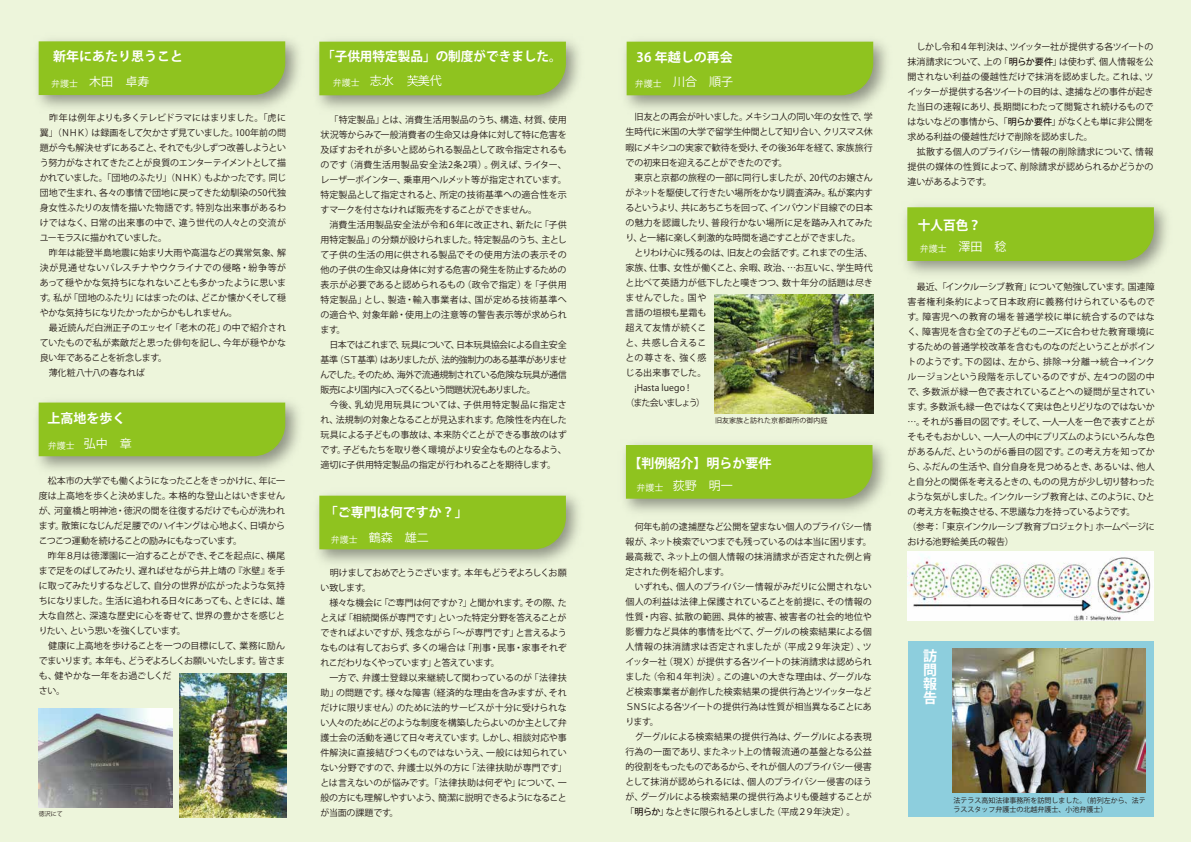
<style>
.page{position:relative;width:1191px;height:842px;background:#edf5db}
.page>*{position:absolute;margin:0;border:0;box-sizing:border-box;transform-origin:0 0}
.t1{font:700 14px/14px "Koz Go Pr 6 N";color:#fff;text-align:justify}
.t2{font:700 13px "Koz Go Pr 6 N";color:#fff}
.t3{font:12px "Koz Go Pr 6 N";color:#fff}
.t4{font:9px/15px "Koz Go Pr 6 N";letter-spacing:-.015em;color:#221815}
.t5{font:9px/15px "Koz Go Pr 6 N";letter-spacing:-.05em;color:#221815}
.t6{font:9px "Koz Go Pr 6 N";letter-spacing:.005em;color:#221815}
.t7{font:9px "Koz Go Pr 6 N";letter-spacing:-.07em;color:#221815}
.t8{font:9px "Koz Go Pr 6 N";letter-spacing:-.04em;color:#221815}
.t9{font:9px "Koz Go Pr 6 N";letter-spacing:-.045em;color:#221815}
.t10{font:9px "Hira Kaku Pro W3";color:#fff}
.t11{font:9px "Koz Go Pr 6 N";letter-spacing:-.125em;color:#221815}
.t12{font:9px "Koz Go Pr 6 N";letter-spacing:.02em;color:#221815}
.t13{font:9px "Koz Go Pr 6 N";letter-spacing:.035em;color:#221815}
.t14{font:9px "Koz Go Pr 6 N";letter-spacing:.015em;color:#221815}
.t15{font:9px "Koz Go Pr 6 N";letter-spacing:.03em;color:#221815}
.t16{font:7px/9px "Koz Go Pr 6 N";color:#221815}
.t17{font:6px "Koz Go Pr 6 N";color:#221815}
.s1{font-family:"Hira Kaku Pro W3";font-size:9px}
.s2{font-weight:500}
</style>
<div class="page">
<img style="left:624px;top:443px;width:262px;height:69px">
<div style="left:626px;top:445px;width:246px;height:54px;background:#8fc31f"></div>
<img style="left:37px;top:401px;width:262px;height:69px">
<div style="left:39px;top:403px;width:246px;height:53px;background:#8fc31f"></div>
<img style="left:37px;top:39px;width:542px;height:70px">
<div style="left:39px;top:41px;width:246px;height:54px;background:#8fc31f"></div>
<img style="left:625px;top:40px;width:262px;height:69px">
<div style="left:626px;top:42px;width:247px;height:53px;background:#8fc31f"></div>
<img style="left:905px;top:205px;width:262px;height:69px">
<div style="left:907px;top:207px;width:246px;height:54px;background:#8fc31f"></div>
<div style="left:319px;top:496px;width:247px;height:53px;background:#8fc31f"></div>
<div style="left:319px;top:42px;width:247px;height:53px;background:#8fc31f"></div>
<img style="left:180px;top:674px;width:106px;height:143px">
<img style="left:39px;top:708px;width:133px;height:99px">
<img style="left:714px;top:294px;width:159px;height:120px">
<div style="left:908px;top:641px;width:245px;height:176px;background:#8dcedd"></div>
<img style="left:907px;top:551px;width:246px;height:70px">
<img style="left:953px;top:648px;width:192px;height:145px">
<h2 class="t2" style="left:53px;top:49px;width:131px">新年にあたり思うこと</h2>
<h2 class="t2" style="left:322px;top:49px;width:241px">「子供用特定製品」の制度ができました。</h2>
<h2 class="t2" style="left:636px;top:50px;width:98px">36 年越しの再会</h2>
<p class="t10" style="left:51px;top:76px;width:28px">弁護士</p>
<h3 class="t3" style="left:89px;top:75px;width:61px">木田　卓寿</h3>
<p class="t4" style="left:40px;top:110px;width:248px">　昨年は例年よりも多くテレビドラマにはまりました。「虎に翼」（ＮＨＫ）は録画をして欠かさず見ていました。100年前の問題が今も解決せずにあること、それでも少しずつ改善しようという努力がなされてきたことが良質のエンターテイメントとして描かれていました。「団地のふたり」（ＮＨＫ）もよかったです。同じ団地で生まれ、各々の事情で団地に戻ってきた幼馴染の50代独身女性ふたりの友情を描いた物語です。特別な出来事があるわけではなく、日常の出来事の中で、違う世代の人々との交流がユーモラスに描かれていました。<br>　昨年は能登半島地震に始まり大雨や高温などの異常気象、解決が見通せないパレスチナやウクライナでの侵略・紛争等があって穏やかな気持ちになれないことも多かったように思います。私が「団地のふたり」にはまったのは、どこか懐かくそして穏やかな気持ちになりたかったからかもしれません。<br>　最近読んだ白洲正子のエッセイ「老木の花」の中で紹介されていたもので私が素敵だと思った俳句を記し、今年が穏やかな良い年であることを祈念します。<br>　薄化粧八十八の春なれば</p>
<h2 class="t2" style="left:47px;top:410px;width:79px">上高地を歩く</h2>
<p class="t10" style="left:48px;top:438px;width:28px">弁護士</p>
<h3 class="t3" style="left:84px;top:436px;width:50px">弘中　章</h3>
<p class="t4" style="left:39px;top:473px;width:248px">　松本市の大学でも働くようになったことをきっかけに、年に一度は上高地を歩くと決めました。本格的な登山とはいきませんが、河童橋と明神池・徳沢の間を往復するだけでも心が洗われます。散策になじんだ足腰でのハイキングは心地よく、日頃からこつこつ運動を続けることの励みにもなっています。<br>　昨年８月は徳澤園に一泊することができ、そこを起点に、横尾まで足をのばしてみたり、遅ればせながら井上靖の『氷壁』を手に取ってみたりするなどして、自分の世界が広がったような気持ちになりました。生活に追われる日々にあっても、ときには、雄大な自然と、深遠な歴史に心を寄せて、世界の豊かさを感じとりたい、という思いを強くしています。<br>　健康に上高地を歩けることを一つの目標にして、業務に励んでまいります。本年も、どうぞよろしくお願いいたします。皆さまも、健やかな一年をお過ごしくだ<br>さい。</p>
<p class="t17" style="left:39px;top:810px;width:25px">徳沢にて</p>
<h3 class="t3" style="left:333px;top:74px;width:110px"><span class="s1">弁護士</span> 志水　　美代</h3>
<h3 class="t3" style="left:635px;top:75px;width:100px"><sub>弁護士</sub> 川合　順子</h3>
<p class="t4" style="left:634px;top:110px;width:240px">旧友との再会が叶いました。メキシコ人の同い年の女性で、学</p>
<p class="t4" style="left:625px;top:125px;width:249px">生時代に米国の大学で留学生仲間として知り合い、クリスマス休</p>
<p class="t4" style="left:625px;top:140px;width:249px">暇にメキシコの実家で歓待を受け、その後36年を経て、家族旅行</p>
<p class="t9" style="left:625px;top:157px;width:163px">での初来日を迎えることができたのです。</p>
<p class="t4" style="left:625px;top:170px;width:249px">　東京と京都の旅程の一部に同行しましたが、20代のお嬢さん</p>
<p class="t4" style="left:625px;top:185px;width:249px">がネットを駆使して行きたい場所をかなり調査済み。私が案内す</p>
<p class="t7" style="left:625px;top:202px;width:249px">るというより、共にあちこちを回って、インバウンド目線での日本</p>
<p class="t4" style="left:625px;top:215px;width:249px">の魅力を認識したり、普段行かない場所に足を踏み入れてみた</p>
<p class="t8" style="left:625px;top:232px;width:237px">り、と一緒に楽しく刺激的な時間を過ごすことができました。</p>
<p class="t4" style="left:625px;top:245px;width:249px">　とりわけ心に残るのは、旧友との会話です。これまでの生活、</p>
<p class="t6" style="left:625px;top:262px;width:249px">家族、仕事、女性が働くこと、余暇、政治、…お互いに、学生時代</p>
<p class="t4" style="left:625px;top:275px;width:249px">と比べて英語力が低下したと嘆きつつ、数十年分の話題は尽き</p>
<p class="t12" style="left:625px;top:292px;width:82px">ませんでした。国や</p>
<p class="t4" style="left:625px;top:305px;width:82px">言語の垣根も星霜も</p>
<p class="t13" style="left:625px;top:322px;width:82px">超えて友情が続くこ</p>
<p class="t14" style="left:625px;top:337px;width:82px">と、共感し合えるこ</p>
<p class="t15" style="left:625px;top:352px;width:82px">との尊さを、強く感</p>
<p class="t4" style="left:625px;top:365px;width:82px">じる出来事でした。</p>
<p class="t6" style="left:634px;top:382px;width:56px">¡Hasta luego !</p>
<p class="t11" style="left:625px;top:397px;width:81px">（また会いましょう）</p>
<p class="t4" style="left:320px;top:112px;width:248px">　「特定製品」とは、消費生活用製品のうち、構造、材質、使用状況等からみて一般消費者の生命又は身体に対して特に危害を及ぼすおそれが多いと認められる製品として政令指定されるものです（消費生活用製品安全法2条2項）。例えば、ライター、レーザーポインター、乗車用ヘルメット等が指定されています。特定製品として指定されると、所定の技術基準への適合性を示すマークを付さなければ販売をすることができません。<br>　消費生活用製品安全法が令和６年に改正され、新たに「子供用特定製品」の分類が設けられました。特定製品のうち、主として子供の生活の用に供される製品でその使用方法の表示その他の子供の生命又は身体に対する危害の発生を防止するための表示が必要であると認められるもの（政令で指定）を「子供用特定製品」とし、製造・輸入事業者は、国が定める技術基準への適合や、対象年齢・使用上の注意等の警告表示等が求められます。</p>
<p class="t5" style="left:320px;top:337px;width:248px;text-indent:9px">日本ではこれまで、玩具について、日本玩具協会による自主安全基準（ＳＴ基準）はありましたが、法的強制力のある基準がありませんでした。そのため、海外で流通規制されている危険な玩具が通信販売により国内に入ってくるという問題状況もありました。<br>　今後、乳幼児用玩具については、子供用特定製品に指定され、法規制の対象となることが見込まれます。危険性を内在した玩具による子どもの事故は、本来防ぐことができる事故のはずです。子どもたちを取り巻く環境がより安全なものとなるよう、適切に子供用特定製品の指定が行われることを期待します。</p>
<p class="t16" style="left:715px;top:416px;width:113px">旧友家族と訪れた京都御所の御内庭</p>
<h2 class="t2" style="left:628px;top:456px;width:144px">【判例紹介】明らか要件</h2>
<h2 class="t2" style="left:325px;top:505px;width:144px">「ご専門は何ですか？」</h2>
<p class="t10" style="left:331px;top:531px;width:28px">弁護士</p>
<h3 class="t3" style="left:369px;top:531px;width:61px">鶴森　雄二</h3>
<p class="t4" style="left:320px;top:566px;width:248px">　明けましておめでとうございます。本年もどうぞよろしくお願い致します。<br>　様々な機会に「ご専門は何ですか？」と聞かれます。その際、たとえば「相続関係が専門です」といった特定分野を答えることができればよいですが、残念ながら「～が専門です」と言えるようなものは有しておらず、多くの場合は「刑事・民事・家事それぞれこだわりなくやっています」と答えています。<br>　一方で、弁護士登録以来継続して関わっているのが「法律扶助」の問題です。様々な障害（経済的な理由を含みますが、それだけに限りません）のために法的サービスが十分に受けられない人々のためにどのような制度を構築したらよいのか主として弁護士会の活動を通じて日々考えています。しかし、相談対応や事件解決に直接結びつくものではないうえ、一般には知られていない分野ですので、弁護士以外の方に「法律扶助が専門です」とは言えないのが悩みです。「法律扶助は何ぞや」について、一般の方にも理解しやすいよう、簡潔に説明できるようになることが当面の課題です。</p>
<p class="t10" style="left:636px;top:480px;width:28px">弁護士</p>
<h3 class="t3" style="left:673px;top:479px;width:61px">荻野　明一</h3>
<p class="t4" style="left:625px;top:520px;width:248px">　何年も前の逮捕歴など公開を望まない個人のプライバシー情報が、ネット検索でいつまでも残っているのは本当に困ります。最高裁で、ネット上の個人情報の抹消請求が否定された例と肯定された例を紹介します。<br>　いずれも、個人のプライバシー情報がみだりに公開されない個人の利益は法律上保護されていることを前提に、その情報の性質・内容、拡散の範囲、具体的被害、被害者の社会的地位や影響力など具体的事情を比べて、グーグルの検索結果による個人情報の抹消請求は否定されましたが（平成２９年決定）、ツイッター社（現Ｘ）が提供する各ツイートの抹消請求は認められました（令和４年判決）。この違いの大きな理由は、グーグルなど検索事業者が創作した検索結果の提供行為とツイッターなど<br>ＳNＳによる各ツイートの提供行為は性質が相当異なることにあります。<br>　グーグルによる検索結果の提供行為は、グーグルによる表現行為の一面であり、またネット上の情報流通の基盤となる公益的役割をもったものであるから、それが個人のプライバシー侵害として抹消が認められるには、個人のプライバシー侵害のほうが、グーグルによる検索結果の提供行為よりも優越することが「<span class="s2">明らか</span>」なときに限られるとしました（平成２９年決定）。</p>
<p class="t4" style="left:907px;top:39px;width:248px">　しかし令和４年判決は、ツイッター社が提供する各ツイートの抹消請求について、上の「<span class="s2">明らか要件</span>」は使わず、個人情報を公開されない利益の優越性だけで抹消を認めました。これは、ツイッターが提供する各ツイートの目的は、逮捕などの事件が起きた当日の速報にあり、長期間にわたって閲覧され続けるものではないなどの事情から、「<span class="s2">明らか要件</span>」がなくとも単に非公開を求める利益の優越性だけで削除を認めました。<br>　拡散する個人のプライバシー情報の削除請求について、情報提供の媒体の性質によって、削除請求が認められるかどうかの違いがあるようです。</p>
<h2 class="t2" style="left:918px;top:218px;width:65px">十人百色？</h2>
<p class="t10" style="left:920px;top:240px;width:28px">弁護士</p>
<h3 class="t3" style="left:958px;top:240px;width:49px">澤田　稔</h3>
<p class="t4" style="left:907px;top:279px;width:249px">　最近、「インクルーシブ教育」について勉強しています。国連障害者権利条約によって日本政府に義務付けられているものです。障害児への教育の場を普通学校に単に統合するのではなく、障害児を含む全ての子どものニーズに合わせた教育環境にするための普通学校改革を含むものなのだということがポイントのようです。下の図は、左から、排除→分離→統合→インクルージョンという段階を示しているのですが、左4つの図の中で、多数派が緑一色で表されていることへの疑問が呈されています。多数派も緑一色ではなくて実は色とりどりなのではないか…。それが5番目の図です。そして、一人一人を一色で表すことがそもそもおかしい、一人一人の中にプリズムのようにいろんな色があるんだ、というのが6番目の図です。この考え方を知ってから、ふだんの生活や、自分自身を見つめるとき、あるいは、他人と自分との関係を考えるときの、ものの見方が少し切り替わったような気がしました。インクルーシブ教育とは、このように、ひとの考え方を転換させる、不思議な力を持っているようです。<br>（参考：「東京インクルーシブ教育プロジェクト」ホームページにおける池野絵美氏の報告）</p>
<h1 class="t1" style="left:923px;top:649px;width:15px">訪問報告</h1>
<p class="t16" style="left:953px;top:796px;width:194px">法テラス高知法律事務所を訪問しました。（前列左から、法テラススタッフ弁護士の北越弁護士、小池弁護士）</p>
</div>
